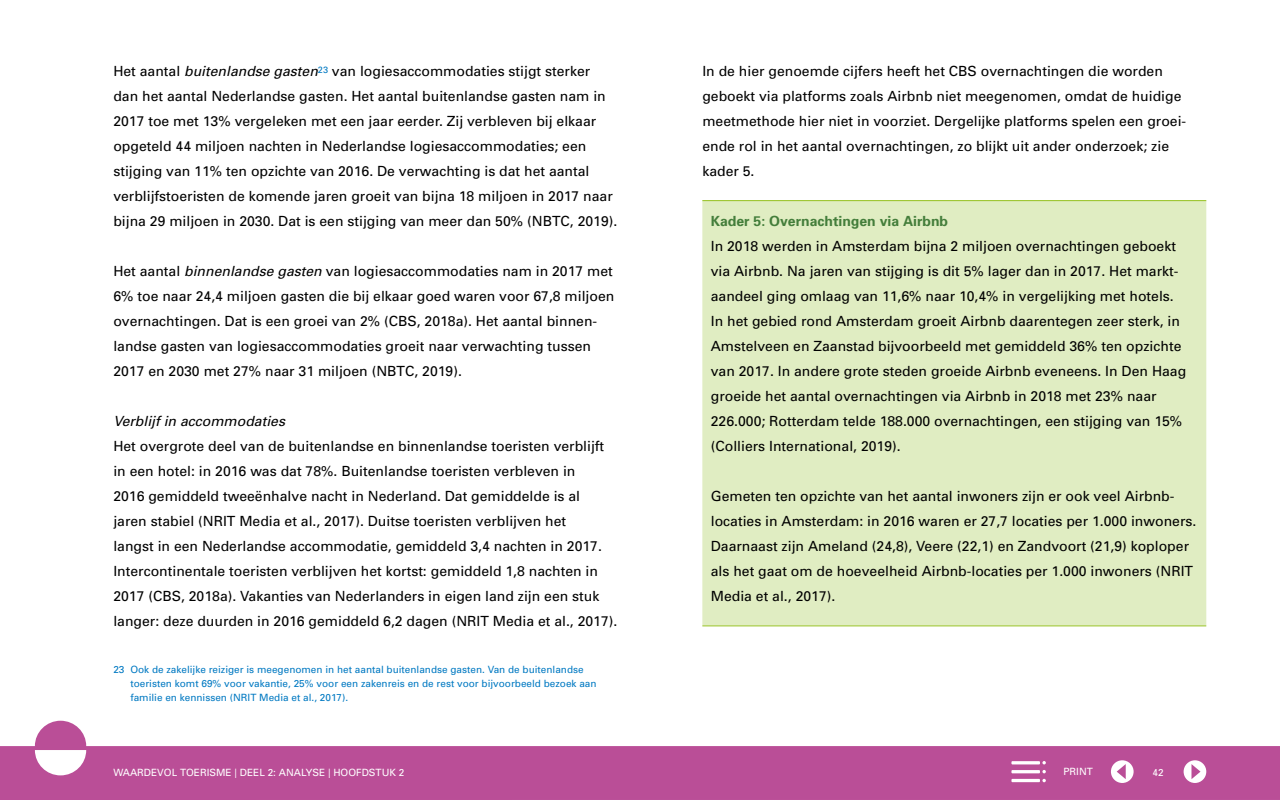
<style>
.page{position:relative;width:1280px;height:800px;background:#fff}
.page>*{position:absolute;margin:0;border:0;box-sizing:border-box;transform-origin:0 0}
.platte_tekst__P{font:14px/25px "Univers";color:#000}
._03_kaderlijn_onder{font:14px/25px "Univers";color:#000}
._03_Kopje_kader___ti{font:700 14px "Univers";color:#447e3b}
.alineakop_curcief_H4{font:italic 14px "Univers";color:#000}
._05_voetnoot__P{font:10px/14px "Univers";color:#0079c2}
.t1{font:10px "Univers";color:#fff}
.s1{font-style:italic}
.s2{font-size:12.9px}
</style>
<div class="page">
<svg style="left:0;top:721px;width:1280px;height:79px;fill:#ba4e97"></svg>
<div style="left:1111px;top:760px;width:23px;height:23px;background:#fff;border-radius:50%"></div>
<svg style="left:1117px;top:764px;width:9px;height:15px"></svg>
<div style="left:1184px;top:760px;width:22px;height:23px;background:#fff;border-radius:50%"></div>
<svg style="left:1191px;top:764px;width:10px;height:15px"></svg>
<svg style="left:1042px;top:779px;width:4px;height:3px"></svg>
<hr style="left:1011px;top:779px;width:29px;height:3px;background:#fff">
<hr style="left:1011px;top:770px;width:29px;height:3px;background:#fff">
<svg style="left:1042px;top:770px;width:4px;height:3px"></svg>
<hr style="left:1011px;top:761px;width:29px;height:3px;background:#fff">
<svg style="left:1042px;top:761px;width:4px;height:3px"></svg>
<div style="left:702px;top:201px;width:504px;height:425px;background:#e0edc2"></div>
<hr style="left:702px;top:200px;width:504px;height:1px;background:#95c11e">
<hr style="left:702px;top:625px;width:504px;height:1px;background:#95c11e">
<p class="platte_tekst__P" style="left:113px;top:58px;width:505px">Het aantal <span class="s1">buitenlandse gasten</span><sup>23</sup> van logiesaccommodaties stijgt sterker dan het aantal Nederlandse gasten. Het aantal buitenlandse gasten nam in 2017 toe met 13% vergeleken met een jaar eerder. Zij verbleven bij elkaar opgeteld 44 miljoen nachten in Nederlandse logiesaccommodaties; een stijging van 11% ten opzichte van 2016. De verwachting is dat het aantal verblijfstoeristen de komende jaren groeit van bijna 18 miljoen in 2017 naar bijna 29 miljoen in 2030. Dat is een stijging van meer dan 50% (NBTC, 2019).</p>
<p class="platte_tekst__P" style="left:113px;top:258px;width:503px">Het aantal <span class="s1">binnenlandse gasten</span> van logiesaccommodaties nam in 2017 met 6% toe naar 24,4 miljoen gasten die bij elkaar goed waren voor 67,8 miljoen overnachtingen. Dat is een groei van 2% (CBS, 2018a). Het aantal binnen&shy;landse gasten van logiesaccommodaties groeit naar verwachting tussen 2017 en 2030 met 27% naar 31 miljoen (NBTC, 2019).</p>
<h4 class="alineakop_curcief_H4" style="left:113px;top:412px;width:173px">Verblijf in accommodaties</h4>
<p class="platte_tekst__P" style="left:113px;top:433px;width:505px">Het overgrote deel van de buitenlandse en binnenlandse toeristen verblijft in een hotel: in 2016 was dat 78%. Buitenlandse toeristen verbleven in<br>2016 gemiddeld tweeënhalve nacht in Nederland. Dat gemiddelde is al<br>jaren stabiel (NRIT Media et al., 2017). Duitse toeristen verblijven het<br>langst in een Nederlandse accommodatie, gemiddeld 3,4 nachten in 2017.<br>Intercontinentale toeristen verblijven het kortst: gemiddeld 1,8 nachten in 2017 (CBS, 2018a). Vakanties van Nederlanders in eigen land zijn een stuk langer: deze duurden in 2016 gemiddeld 6,2 dagen (NRIT Media et al., 2017).</p>
<p class="_05_voetnoot__P" style="left:130px;top:662px;width:468px;text-indent:-17px">23 Ook de zakelijke reiziger is meegenomen in het aantal buitenlandse gasten. Van de buitenlandse toeristen komt 69% voor vakantie, 25% voor een zakenreis en de rest voor bijvoorbeeld bezoek aan familie en kennissen (NRIT Media et al., 2017).</p>
<p class="platte_tekst__P" style="left:702px;top:58px;width:485px">In de hier genoemde cijfers heeft het CBS overnachtingen die worden geboekt via platforms zoals Airbnb niet meegenomen, omdat de huidige meetmethode hier niet in voorziet. Dergelijke platforms spelen een groei&shy;ende rol in het aantal overnachtingen, zo blijkt uit ander onderzoek; zie kader 5.</p>
<p class="_03_Kopje_kader___ti" style="left:711px;top:212px;width:239px">Kader 5: Overnachtingen via Airbnb</p>
<p class="_03_kaderlijn_onder" style="left:711px;top:233px;width:477px">In 2018 werden in Amsterdam bijna 2 miljoen overnachtingen geboekt via Airbnb. Na jaren van stijging is dit 5% lager dan in 2017. Het markt&shy;aandeel ging omlaag van 11,6% naar 10,4% in vergelijking met hotels.<br>In het gebied rond Amsterdam groeit Airbnb daarentegen zeer sterk, in Amstelveen en Zaanstad bijvoorbeeld met gemiddeld 36% ten opzichte van 2017. In andere grote steden groeide Airbnb eveneens. In Den Haag groeide het aantal overnachtingen via Airbnb in 2018 met 23% naar 226.000; Rotterdam telde 188.000 overnachtingen, een stijging van 15% (Colliers International, 2019).</p>
<p class="_03_kaderlijn_onder" style="left:711px;top:483px;width:487px">Gemeten ten opzichte van het aantal inwoners zijn er ook veel Airbnb&shy;locaties in Amsterdam: in 2016 waren er 27,7 locaties per 1.000 inwoners.<br>Daarnaast zijn Ameland (24,8), Veere (22,1) en Zandvoort (21,9) koploper als het gaat om de hoeveelheid Airbnb-locaties per 1.000 inwoners (NRIT Media et al., 2017).</p>
<p class="t1" style="left:113px;top:766px;width:293px">WAARDEVOL TOERISME <span class="s2">|</span> DEEL 2: ANALYSE <span class="s2">|</span> HOOFDSTUK 2</p>
<p class="t1" style="left:1063px;top:765px;width:31px">PRINT</p>
<p class="t1" style="left:1153px;top:766px;width:13px">42</p>
</div>
